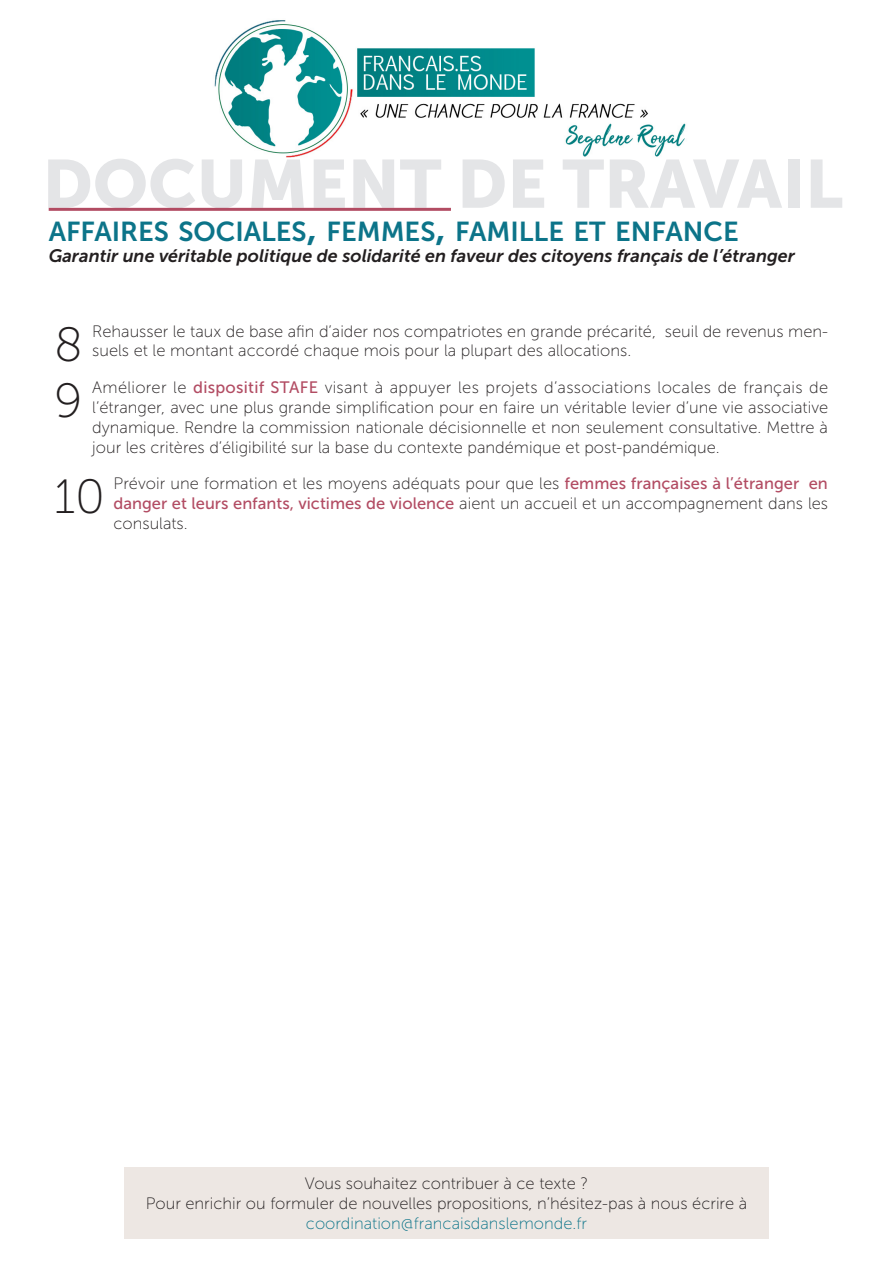
<style>
.page{position:relative;width:893px;height:1263px;background:#fff}
.page>*{position:absolute;margin:0;border:0;box-sizing:border-box;transform-origin:0 0}
.t1{font:67.5px "Museo Sans 900";color:#e4e5e7}
.t2{font:48px "Museo Sans 100";color:#231f20}
.titre{font:27.3px "Museo Sans 700";color:#0c7489}
.sous-titre{font:italic 18px "Museo Sans 700";color:#231f20}
.t3{font:16.5px/19.8px "Museo Sans 100";color:#231f20;text-align:justify}
.t4{font:16.5px "Museo Sans 100";color:#0c7489}
.s1{font-size:39px}
.s2{font-family:"Museo Sans 500";color:#b24c63}
</style>
<div class="page">
<img style="left:214px;top:20px;width:472px;height:138px">
<hr style="left:49px;top:208px;width:402px;height:3px;background:#b24c63">
<div style="left:124px;top:1167px;width:645px;height:72px;background:#ede7e3"></div>
<p class="t1" style="left:43px;top:146px;width:802px">DOCUMENT DE TRAVAIL</p>
<p class="titre" style="left:49px;top:216px;width:692px">AFFAIRES SOCIALES<span class="s1">,</span> FEMMES<span class="s1">,</span> FAMILLE ET ENFANCE</p>
<p class="sous-titre" style="left:49px;top:246px;width:748px">Garantir une véritable politique de solidarité en faveur des citoyens français de l’étranger</p>
<p class="t2" style="left:54px;top:319px;width:30px">8</p>
<p class="t3" style="left:92px;top:321px;width:737px">Rehausser le taux de base afin d’aider nos compatriotes en grande précarité, seuil de revenus men&shy;suels et le montant accordé chaque mois pour la plupart des allocations.</p>
<p class="t2" style="left:54px;top:375px;width:30px">9</p>
<p class="t3" style="left:92px;top:378px;width:738px">Améliorer le <span class="s2">dispositif STAFE</span> visant à appuyer les projets d’associations locales de français de l’étranger, avec une plus grande simplification pour en faire un véritable levier d’une vie associative dynamique. Rendre la commission nationale décisionnelle et non seulement consultative. Mettre à jour les critères d’éligibilité sur la base du contexte pandémique et post-pandémique.</p>
<p class="t2" style="left:54px;top:471px;width:53px">10</p>
<p class="t3" style="left:114px;top:474px;width:716px">Prévoir une formation et les moyens adéquats pour que les <span class="s2">femmes françaises à l’étranger en danger et leurs enfants, victimes de violence</span> aient un accueil et un accompagnement dans les consulats.</p>
<p class="t3" style="left:305px;top:1174px;width:285px">Vous souhaitez contribuer à ce texte ?</p>
<p class="t3" style="left:146px;top:1194px;width:603px">Pour enrichir ou formuler de nouvelles propositions, n’hésitez-pas à nous écrire à</p>
<p class="t4" style="left:306px;top:1214px;width:283px">coordination@francaisdanslemonde.fr</p>
</div>
